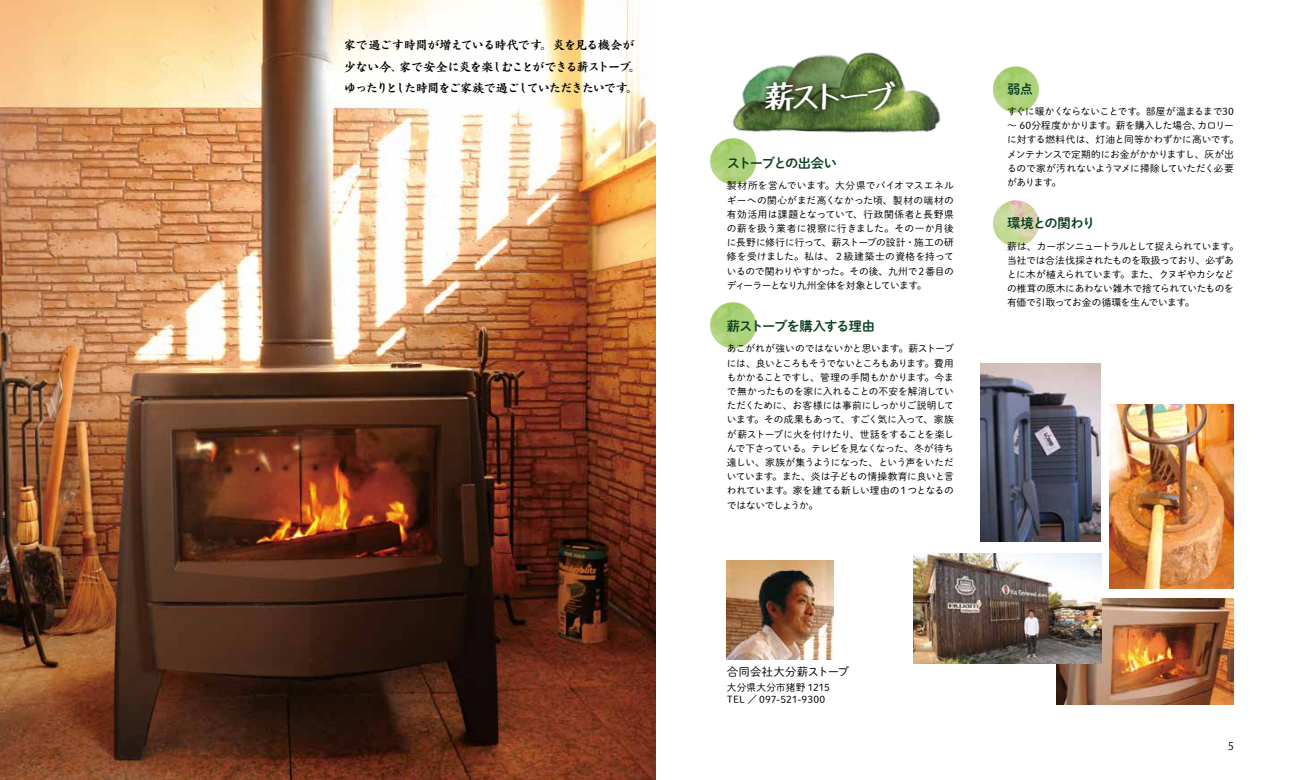
<style>
.page{position:relative;width:1312px;height:780px;background:#fff}
.page>*{position:absolute;margin:0;border:0;box-sizing:border-box;transform-origin:0 0}
.t1{font:29.25px "Y Oz Font E Pro N B";letter-spacing:-.14em;color:#fff}
.t2{font:13.25px "DNP Shuei M Go Std B";letter-spacing:-.075em;color:#0b3f21}
.t3{font:13.25px "DNP Shuei M Go Std B";letter-spacing:-.1em;color:#0b3f21}
.t4{font:13.25px "DNP Shuei M Go Std B";letter-spacing:-.055em;color:#0b3f21}
.t5{font:12.38px/21.2px "Greco CID B";letter-spacing:-.1em;color:#000}
.t6{font:11.5px "DNP Shuei M Go Std L";letter-spacing:.005em;color:#000}
.t7{font:10.62px "Koz Go Std";color:#000}
.t8{font:9.75px/14.1px "DNP Shuei M Go Std L";letter-spacing:-.03em;color:#000;text-align:justify}
.t9{font:9.75px/12.4px "DNP Shuei M Go Std L";letter-spacing:.005em;color:#000}
</style>
<div class="page">
<img style="left:732px;top:52px;width:209px;height:90px">
<svg style="left:758px;top:74px;width:144px;height:43px;background:#546f3a"></svg>
<img style="left:710px;top:138px;width:46px;height:46px;border-radius:23px">
<img style="left:710px;top:302px;width:46px;height:46px;border-radius:23px">
<img style="left:992px;top:200px;width:46px;height:46px;border-radius:23px">
<img style="left:992px;top:66px;width:46px;height:46px;border-radius:23px">
<img style="left:1056px;top:598px;width:177px;height:106px">
<img style="left:1109px;top:404px;width:124px;height:184px">
<img style="left:913px;top:553px;width:187px;height:110px">
<img style="left:980px;top:364px;width:120px;height:177px">
<img style="left:0;top:0;width:656px;height:780px">
<img style="left:726px;top:560px;width:107px;height:99px">
<p class="t5" style="left:344px;top:35px;width:298px">家で過ごす時間が増えている時代です。炎を見る機会が少ない今、家で安全に炎を楽しむことができる薪ストーブ。ゆったりとした時間をご家族で過ごしていただきたいです。</p>
<h1 class="t1" style="left:764px;top:80px;width:131px">薪ストーブ</h1>
<h2 class="t3" style="left:726px;top:153px;width:112px">ストーブとの出会い</h2>
<p class="t8" style="left:726px;top:178px;width:228px">製材所を営んでいます。大分県でバイオマスエネルギーへの関心がまだ高くなかった頃、製材の端材の有効活用は課題となっていて、行政関係者と長野県の薪を扱う業者に視察に行きました。その一か月後に長野に修行に行って、薪ストーブの設計・施工の研修を受けました。私は、２級建築士の資格を持っているので関わりやすかった。その後、九州で２番目のディーラーとなり九州全体を対象としています。</p>
<h2 class="t2" style="left:726px;top:316px;width:150px">薪ストーブを購入する理由</h2>
<p class="t8" style="left:726px;top:341px;width:228px">あこがれが強いのではないかと思います。薪ストーブには、良いところもそうでないところもあります。費用もかかることですし、管理の手間もかかります。今まで無かったものを家に入れることの不安を解消していただくために、お客様には事前にしっかりご説明しています。その成果もあって、すごく気に入って、家族が薪ストーブに火を付けたり、世話をすることを楽しんで下さっている。テレビを見なくなった、冬が待ち遠しい、家族が集うようになった、という声をいただいています。また、炎は子どもの情操教育に良いと言われています。家を建てる新しい理由の１つとなるのではないでしょうか。</p>
<h2 class="t2" style="left:1006px;top:79px;width:28px">弱点</h2>
<p class="t8" style="left:1006px;top:104px;width:233px;text-align:left">すぐに暖かくならないことです。部屋が温まるまで30～ 60分程度かかります。薪を購入した場合、カロリーに対する燃料代は、灯油と同等かわずかに高いです。メンテナンスで定期的にお金がかかりますし、灰が出るので家が汚れないようマメに掃除していただく必要があります。</p>
<h2 class="t4" style="left:1006px;top:213px;width:90px">環境との関わり</h2>
<p class="t8" style="left:1006px;top:238px;width:233px;text-align:left">薪は、カーボンニュートラルとして捉えられています。当社では合法伐採されたものを取扱っており、必ずあとに木が植えられています。また、クヌギやカシなどの椎茸の原木にあわない雑木で捨てられていたものを有価で引取ってお金の循環を生んでいます。</p>
<p class="t6" style="left:726px;top:663px;width:124px">合同会社大分薪ストーブ</p>
<p class="t9" style="left:726px;top:680px;width:104px">大分県大分市猪野 1215<br>TEL ／ 097-521-9300</p>
<p class="t7" style="left:1227px;top:739px;width:7px">5</p>
</div>
